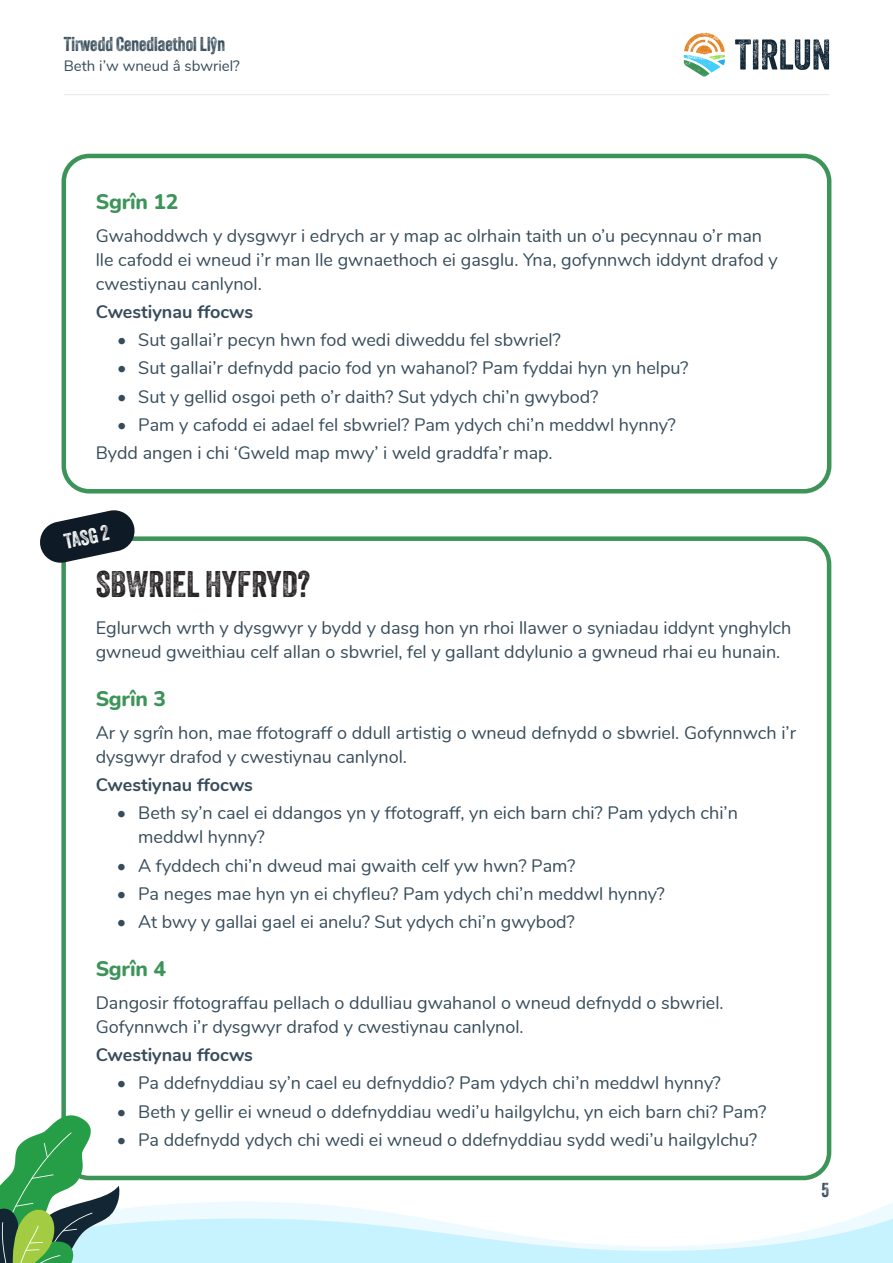
<style>
.page{position:relative;width:893px;height:1263px;background:#fff}
.page>*{position:absolute;margin:0;border:0;box-sizing:border-box;transform-origin:0 0}
.Page_sub_heading{font:36px "Veneer Two";color:#231f20}
.Page_section_heading{font:800 21px "Nunito";letter-spacing:-.01em;color:#3d9459}
.Key_activity_heading{font:21px "Veneer Two";color:#fff}
.t1{font:19.5px "Veneer Two";color:#374c5a}
.Body_text{font:18px/24px "Nunito";color:#374c5a}
.Body_text-2{font:700 18px "Nunito";color:#374c5a}
.t2{font:15px "Nunito";color:#374c5a}
</style>
<div class="page">
<svg style="left:735px;top:39px;width:94px;height:31px"></svg>
<svg style="left:684px;top:33px;width:41px;height:44px"></svg>
<hr style="left:64px;top:94px;width:765px;height:1px;background:#e6e7e9">
<div style="left:62px;top:154px;width:769px;height:339px;border:4px solid #3d9459;border-radius:26px"></div>
<svg style="left:40px;top:510px;width:96px;height:55px"></svg>
<svg style="left:0;top:1108px;width:893px;height:155px"></svg>
<p class="t1" style="left:64px;top:32px;width:163px">Tirwedd Cenedlaethol Llŷn</p>
<p class="t2" style="left:64px;top:54px;width:178px">Beth i’w wneud â sbwriel?</p>
<p class="Page_section_heading" style="left:96px;top:187px;width:84px">Sgrîn 12</p>
<p class="Body_text" style="left:96px;top:222px;width:684px">Gwahoddwch y dysgwyr i edrych ar y map ac olrhain taith un o’u pecynnau o’r man lle cafodd ei wneud i’r man lle gwnaethoch ei gasglu. Yna, gofynnwch iddynt drafod y cwestiynau canlynol.</p>
<p class="Body_text-2" style="left:96px;top:298px;width:159px">Cwestiynau ffocws</p>
<p class="Body_text" style="left:117px;top:327px;width:445px">• Sut gallai’r pecyn hwn fod wedi diweddu fel sbwriel?</p>
<p class="Body_text" style="left:117px;top:355px;width:573px">• Sut gallai’r defnydd pacio fod yn wahanol? Pam fyddai hyn yn helpu?</p>
<p class="Body_text" style="left:117px;top:383px;width:483px">• Sut y gellid osgoi peth o’r daith? Sut ydych chi’n gwybod?</p>
<p class="Body_text" style="left:117px;top:412px;width:560px">• Pam y cafodd ei adael fel sbwriel? Pam ydych chi’n meddwl hynny?</p>
<p class="Body_text" style="left:96px;top:440px;width:458px">Bydd angen i chi ‘Gweld map mwy’ i weld graddfa’r map.</p>
<p class="Key_activity_heading" style="left:62px;top:529px;width:47px;rotate:-12deg">TASG 2</p>
<p class="Page_sub_heading" style="left:96px;top:563px;width:216px">SBWRIEL HYFRYD?</p>
<p class="Body_text" style="left:96px;top:615px;width:697px">Eglurwch wrth y dysgwyr y bydd y dasg hon yn rhoi llawer o syniadau iddynt ynghylch gwneud gweithiau celf allan o sbwriel, fel y gallant ddylunio a gwneud rhai eu hunain.</p>
<p class="Page_section_heading" style="left:96px;top:684px;width:72px">Sgrîn 3</p>
<p class="Body_text" style="left:96px;top:720px;width:702px">Ar y sgrîn hon, mae ffotograff o ddull artistig o wneud defnydd o sbwriel. Gofynnwch i’r dysgwyr drafod y cwestiynau canlynol.</p>
<p class="Body_text-2" style="left:96px;top:772px;width:159px">Cwestiynau ffocws</p>
<p class="Body_text" style="left:138px;top:800px;width:601px;text-indent:-21px">• Beth sy’n cael ei ddangos yn y ffotograff, yn eich barn chi? Pam ydych chi’n meddwl hynny?</p>
<p class="Body_text" style="left:117px;top:852px;width:460px">• A fyddech chi’n dweud mai gwaith celf yw hwn? Pam?</p>
<p class="Body_text" style="left:117px;top:881px;width:549px">• Pa neges mae hyn yn ei chyfleu? Pam ydych chi’n meddwl hynny?</p>
<p class="Body_text" style="left:117px;top:909px;width:459px">• At bwy y gallai gael ei anelu? Sut ydych chi’n gwybod?</p>
<p class="Page_section_heading" style="left:96px;top:954px;width:72px">Sgrîn 4</p>
<p class="Body_text" style="left:96px;top:990px;width:629px">Dangosir ffotograffau pellach o ddulliau gwahanol o wneud defnydd o sbwriel.<br>Gofynnwch i’r dysgwyr drafod y cwestiynau canlynol.</p>
<p class="Body_text-2" style="left:96px;top:1042px;width:159px">Cwestiynau ffocws</p>
<p class="Body_text" style="left:117px;top:1070px;width:605px">• Pa ddefnyddiau sy’n cael eu defnyddio? Pam ydych chi’n meddwl hynny?</p>
<p class="Body_text" style="left:117px;top:1098px;width:651px">• Beth y gellir ei wneud o ddefnyddiau wedi’u hailgylchu, yn eich barn chi? Pam?</p>
<p class="Body_text" style="left:117px;top:1127px;width:642px">• Pa ddefnydd ydych chi wedi ei wneud o ddefnyddiau sydd wedi’u hailgylchu?</p>
<p class="t1" style="left:821px;top:1178px;width:9px">5</p>
</div>
